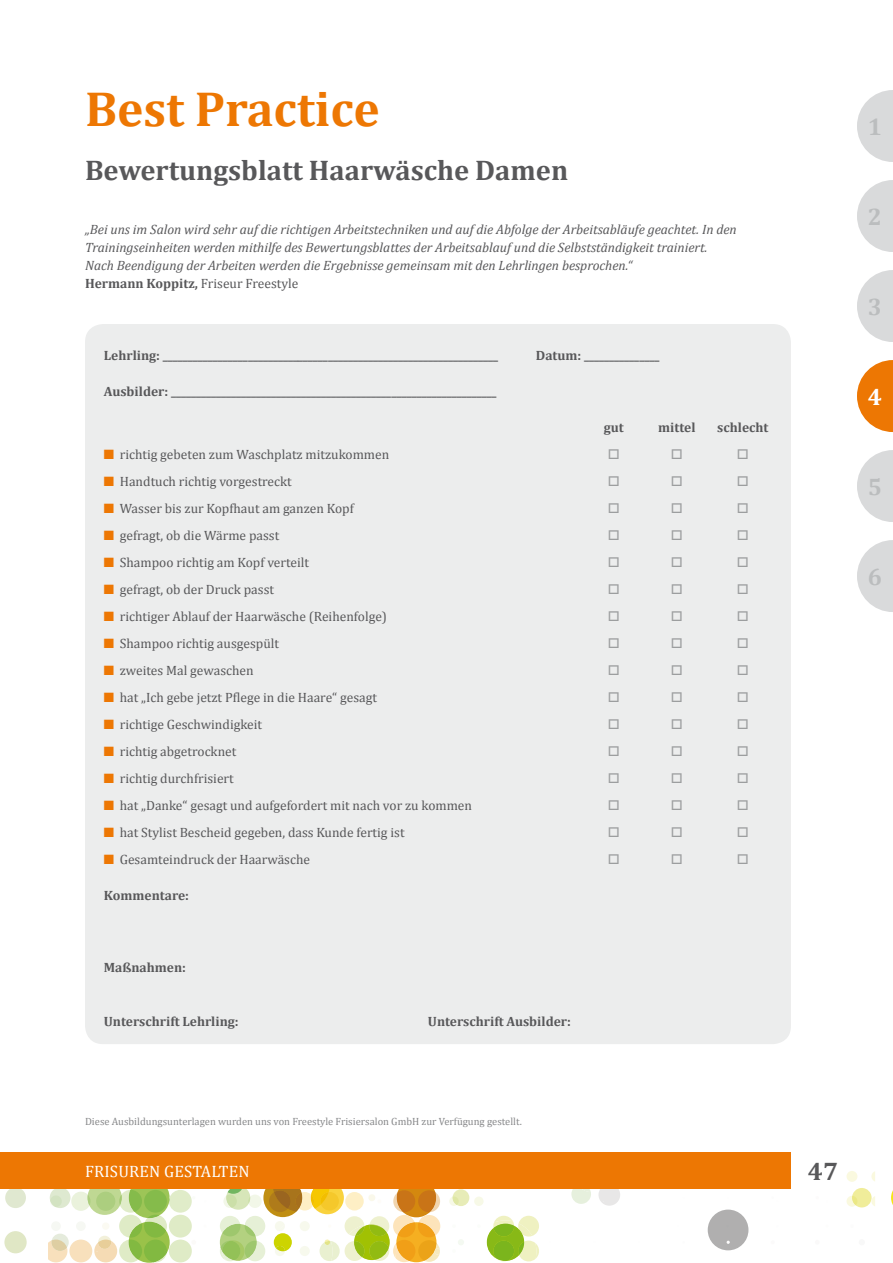
<style>
.page{position:relative;width:893px;height:1263px;background:#fff}
.page>*{position:absolute;margin:0;border:0;box-sizing:border-box;transform-origin:0 0}
.t1{font:700 49.5px "Cambria";color:#ed7703}
.t2{font:700 28.5px "Cambria";color:#58585a}
.t3{font:700 25.5px "Cambria";color:#58585a}
.t4{font:700 24px "Cambria";color:#bbbdbe}
.t5{font:700 24px "Cambria";color:#fff}
.t6{font:16.5px "Cambria";letter-spacing:.01em;color:#fff}
.t7{font:13.5px "Cambria";color:#58585a}
.t8{font:italic 13.5px/18px "Cambria";color:#58585a}
.t9{font:700 13.5px "Cambria";color:#58585a}
.t10{font:10.5px "Cambria";color:#87888a}
.s1{font-weight:700;font-style:normal}
.s2{font-style:normal}
.s3{color:#ed7703}
</style>
<div class="page">
<div style="left:708px;top:1209px;width:40px;height:41px;background:#b0afaf;border-radius:50%"></div>
<div style="left:5px;top:1187px;width:21px;height:21px;background:#e0e8d0;border-radius:50%"></div>
<div style="left:453px;top:1189px;width:16px;height:17px;background:#e7ecb7;border-radius:50%"></div>
<div style="left:852px;top:1188px;width:20px;height:19px;background:#f0ed9a;border-radius:50%"></div>
<svg style="left:891px;top:1190px;width:2px;height:15px"></svg>
<div style="left:4px;top:1231px;width:23px;height:22px;background:#e0e7c5;border-radius:50%"></div>
<div style="left:635px;top:1177px;width:13px;height:13px;background:#ed7703;border-radius:50%"></div>
<div style="left:846px;top:1171px;width:11px;height:11px;background:#faf9df;border-radius:50%"></div>
<svg style="left:871px;top:1171px;width:4px;height:10px"></svg>
<svg style="left:449px;top:1196px;width:10px;height:10px"></svg>
<div style="left:474px;top:1196px;width:10px;height:10px;background:#f7f9e7;border-radius:50%"></div>
<svg style="left:487px;top:1188px;width:33px;height:1px"></svg>
<svg style="left:562px;top:1188px;width:58px;height:18px"></svg>
<svg style="left:846px;top:1196px;width:11px;height:11px"></svg>
<svg style="left:871px;top:1196px;width:4px;height:10px"></svg>
<svg style="left:48px;top:1188px;width:393px;height:75px"></svg>
<svg style="left:458px;top:1239px;width:6px;height:6px"></svg>
<svg style="left:486px;top:1216px;width:53px;height:46px"></svg>
<div style="left:0;top:1152px;width:791px;height:36px;background:#ed7703"></div>
<svg style="left:857px;top:90px;width:36px;height:72px"></svg>
<svg style="left:857px;top:360px;width:36px;height:72px"></svg>
<svg style="left:857px;top:450px;width:36px;height:72px"></svg>
<svg style="left:857px;top:540px;width:36px;height:72px"></svg>
<svg style="left:857px;top:180px;width:36px;height:72px"></svg>
<svg style="left:857px;top:270px;width:36px;height:72px"></svg>
<div style="left:85px;top:324px;width:706px;height:720px;background:#eceded;border-radius:18px"></div>
<h1 class="t1" style="left:85px;top:74px;width:296px">Best Practice</h1>
<h2 class="t2" style="left:85px;top:150px;width:485px">Bewertungsblatt Haarwäsche Damen</h2>
<p class="t8" style="left:85px;top:220px;width:653px">„Bei uns im Salon wird sehr auf die richtigen Arbeitstechniken und auf die Abfolge der Arbeitsabläufe geachtet. In den Trainingseinheiten werden mithilfe des Bewertungsblattes der Arbeitsablauf und die Selbstständigkeit trainiert.<br>Nach Beendigung der Arbeiten werden die Ergebnisse gemeinsam mit den Lehrlingen besprochen.“<br><span class="s1">Hermann Koppitz,</span> <span class="s2">Friseur Freestyle</span></p>
<p class="t9" style="left:104px;top:346px;width:396px">Lehrling: ___________________________________________________________________</p>
<p class="t9" style="left:536px;top:346px;width:125px">Datum: _______________</p>
<p class="t9" style="left:104px;top:382px;width:394px">Ausbilder: _________________________________________________________________</p>
<p class="t9" style="left:604px;top:418px;width:22px">gut</p>
<p class="t9" style="left:658px;top:418px;width:39px">mittel</p>
<p class="t9" style="left:717px;top:418px;width:53px">schlecht</p>
<p class="t7" style="left:104px;top:446px;width:287px"><span class="s3">■</span> richtig gebeten zum Waschplatz mitzukommen</p>
<p class="t7" style="left:104px;top:473px;width:190px"><span class="s3">■</span> Handtuch richtig vorgestreckt</p>
<p class="t7" style="left:104px;top:500px;width:251px"><span class="s3">■</span> Wasser bis zur Kopfhaut am ganzen Kopf</p>
<p class="t7" style="left:104px;top:527px;width:177px"><span class="s3">■</span> gefragt, ob die Wärme passt</p>
<p class="t7" style="left:104px;top:554px;width:207px"><span class="s3">■</span> Shampoo richtig am Kopf verteilt</p>
<p class="t7" style="left:104px;top:581px;width:172px"><span class="s3">■</span> gefragt, ob der Druck passt</p>
<p class="t7" style="left:104px;top:608px;width:285px"><span class="s3">■</span> richtiger Ablauf der Haarwäsche (Reihenfolge)</p>
<p class="t7" style="left:104px;top:635px;width:177px"><span class="s3">■</span> Shampoo richtig ausgespült</p>
<p class="t7" style="left:104px;top:662px;width:151px"><span class="s3">■</span> zweites Mal gewaschen</p>
<p class="t7" style="left:104px;top:689px;width:275px"><span class="s3">■</span> hat „Ich gebe jetzt Pflege in die Haare“ gesagt</p>
<p class="t7" style="left:104px;top:716px;width:160px"><span class="s3">■</span> richtige Geschwindigkeit</p>
<p class="t7" style="left:104px;top:743px;width:134px"><span class="s3">■</span> richtig abgetrocknet</p>
<p class="t7" style="left:104px;top:770px;width:131px"><span class="s3">■</span> richtig durchfrisiert</p>
<p class="t7" style="left:104px;top:797px;width:370px"><span class="s3">■</span> hat „Danke“ gesagt und aufgefordert mit nach vor zu kommen</p>
<p class="t7" style="left:104px;top:824px;width:302px"><span class="s3">■</span> hat Stylist Bescheid gegeben, dass Kunde fertig ist</p>
<p class="t7" style="left:104px;top:851px;width:208px"><span class="s3">■</span> Gesamteindruck der Haarwäsche</p>
<p class="t9" style="left:104px;top:886px;width:87px">Kommentare:</p>
<p class="t9" style="left:104px;top:958px;width:84px">Maßnahmen:</p>
<p class="t9" style="left:104px;top:1012px;width:136px">Unterschrift Lehrling:</p>
<p class="t9" style="left:428px;top:1012px;width:145px">Unterschrift Ausbilder:</p>
<h3 class="t4" style="left:868px;top:110px;width:16px">1</h3>
<h3 class="t4" style="left:868px;top:200px;width:16px">2</h3>
<h3 class="t4" style="left:868px;top:290px;width:16px">3</h3>
<h3 class="t5" style="left:868px;top:380px;width:16px">4</h3>
<h3 class="t4" style="left:868px;top:470px;width:16px">5</h3>
<h3 class="t4" style="left:868px;top:560px;width:16px">6</h3>
<p class="t10" style="left:85px;top:1115px;width:438px">Diese Ausbildungsunterlagen wurden uns von Freestyle Frisiersalon GmbH zur Verfügung gestellt.</p>
<p class="t6" style="left:85px;top:1161px;width:166px">Frisuren gestalten</p>
<h3 class="t3" style="left:808px;top:1153px;width:32px">47</h3>
</div>
